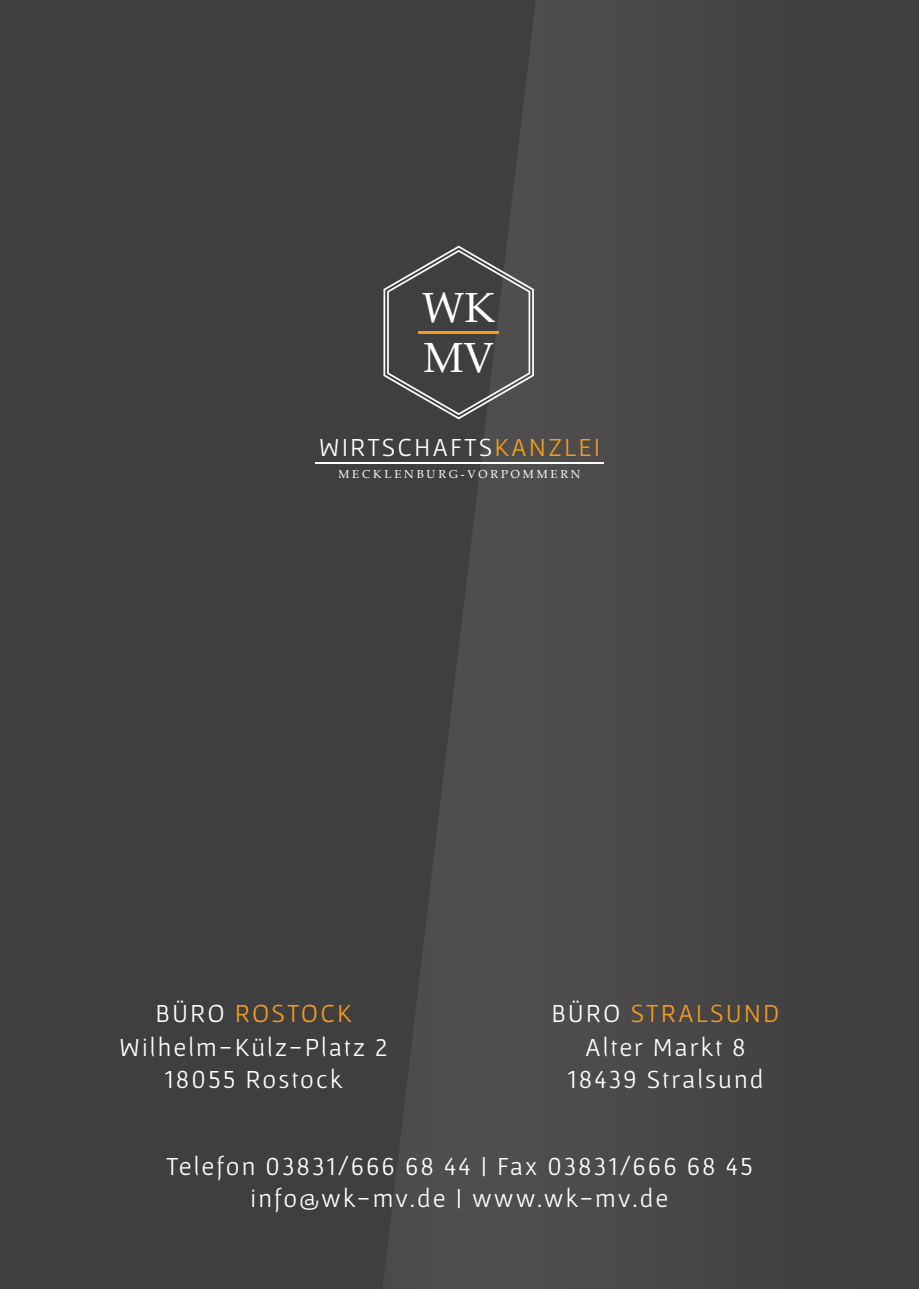
<style>
.page{position:relative;width:919px;height:1289px;background:#fff}
.page>*{position:absolute;margin:0;border:0;box-sizing:border-box;transform-origin:0 0}
.t1{font:42.15px/50.7px "Book Antiqua";color:#fff}
.t2{font:26.25px/31.5px "Gafata";letter-spacing:.08em;color:#fff;text-align:center}
.t3{font:26.25px "Gafata";letter-spacing:.08em;color:#f59b1c}
.t4{font:11.55px "Book Antiqua";letter-spacing:.25em;color:#fff}
.s1{color:#f59b1c}
.s2{color:#fff}
</style>
<div class="page">
<div style="left:0;top:0;width:918px;height:1288px;background:#3f3f3f"></div>
<svg style="left:383px;top:0;width:269px;height:1288px"></svg>
<svg style="left:383px;top:246px;width:151px;height:173px"></svg>
<hr style="left:418px;top:331px;width:81px;height:3px;background:#f59b1a">
<hr style="left:315px;top:462px;width:288px;height:2px;background:#fff">
<h1 class="t1" style="left:422px;top:283px;width:74px">WK<br>MV</h1>
<p class="t2" style="left:318px;top:431px;width:283px">WIRTSCHAFTS<span class="s1">KANZLEI</span></p>
<p class="t4" style="left:338px;top:467px;width:243px">MECKLENBURG-VORPOMMERN</p>
<p class="t3" style="left:155px;top:997px;width:198px"><span class="s2">BÜRO</span> ROSTOCK</p>
<p class="t3" style="left:551px;top:997px;width:230px"><span class="s2">BÜRO</span> STRALSUND</p>
<p class="t2" style="left:119px;top:1030px;width:270px">Wilhelm-Külz-Platz 2<br>18055 Rostock</p>
<p class="t2" style="left:567px;top:1030px;width:197px">Alter Markt 8<br>18439 Stralsund</p>
<p class="t2" style="left:166px;top:1149px;width:588px">Telefon 03831/666 68 44 | Fax 03831/666 68 45 info@wk-mv.de | www.wk-mv.de</p>
</div>
